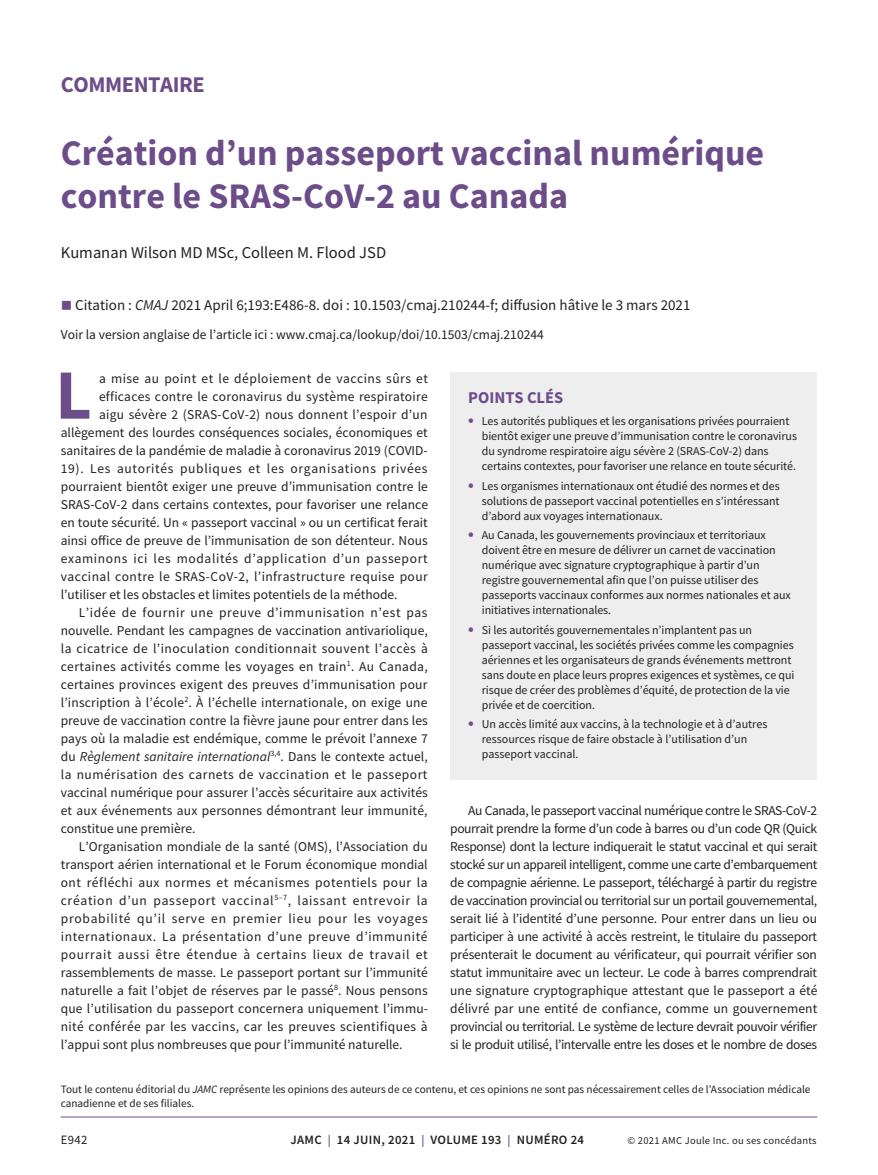
<style>
.page{position:relative;width:878px;height:1175px;background:#fff}
.page>*{position:absolute;margin:0;border:0;box-sizing:border-box;transform-origin:0 0}
.t1{font:700 70.65px "Source Sans Pro";color:#6d4c8a}
.t2{font:700 36px/43.2px "Source Sans Pro";color:#6d4c8a}
.t3{font:700 22.5px "Source Sans Pro";letter-spacing:-.02em;color:#6d4c8a}
.t4{font:16.5px "Source Sans Pro";color:#231f20}
.t5{font:700 16.5px "Source Sans Pro";color:#6d4c8a}
.t6{font:15px "Source Sans Pro";color:#231f20}
.t7{font:13.5px/18px "Source Sans Pro";letter-spacing:.01em;color:#231f20;text-align:justify}
.t8{font:13.5px "Source Sans Pro";letter-spacing:.035em;color:#231f20}
.t9{font:13.5px "Source Sans Pro";letter-spacing:.045em;color:#231f20}
.t10{font:13.5px "Source Sans Pro";letter-spacing:.03em;color:#231f20}
.t11{font:13.5px "Source Sans Pro";letter-spacing:.055em;color:#231f20}
.t12{font:13.5px "Source Sans Pro";letter-spacing:.05em;color:#231f20}
.t13{font:italic 13.5px "Source Sans Pro";letter-spacing:.005em;color:#231f20}
.t14{font:13.5px "Source Sans Pro";letter-spacing:.04em;color:#231f20}
.t15{font:600 12.75px "Source Sans Pro";letter-spacing:.025em;color:#231f20}
.t16{font:12.75px "Source Sans Pro";color:#231f20}
.t17{font:12px/15px "Source Sans Pro";letter-spacing:-.005em;color:#231f20}
.t18{font:11.25px/13.5px "Source Sans Pro";color:#231f20}
.t19{font:10.5px "Source Sans Pro";letter-spacing:.025em;color:#231f20}
.s1{color:#6d4c8a}
.s2{font-style:italic}
.s3{font-style:normal}
.s4{font-weight:700;font-size:16.5px;color:#6d4c8a}
.s5{font-size:12px;color:#6d4c8a}
</style>
<div class="page">
<hr style="left:61px;top:1116px;width:756px;height:1px;background:#6d4c8a">
<div style="left:450px;top:372px;width:367px;height:408px;background:#eeeeef"></div>
<h3 class="t3" style="left:61px;top:69px;width:145px">COMMENTAIRE</h3>
<h2 class="t2" style="left:61px;top:131px;width:705px">Création d’un passeport vaccinal numérique contre le SRAS-CoV-2 au Canada</h2>
<p class="t4" style="left:61px;top:242px;width:327px">Kumanan Wilson MD MSc, Colleen M. Flood JSD</p>
<p class="t6" style="left:61px;top:296px;width:631px"><span class="s1">■</span> Citation : <span class="s2">CMAJ</span> 2021 April 6;193:E486-8. doi : 10.1503/cmaj.210244-f; diffusion hâtive le 3 mars 2021</p>
<p class="t7" style="left:61px;top:325px;width:484px">Voir la version anglaise de l’article ici : www.cmaj.ca/lookup/doi/10.1503/cmaj.210244</p>
<h1 class="t1" style="left:55px;top:347px;width:38px">L</h1>
<p class="t8" style="left:99px;top:369px;width:330px">a mise au point et le déploiement de vaccins sûrs et</p>
<p class="t7" style="left:99px;top:387px;width:330px">efficaces contre le coronavirus du système respiratoire</p>
<p class="t7" style="left:99px;top:405px;width:330px">aigu sévère 2 (SRAS-CoV-2) nous donnent l’espoir d’un</p>
<p class="t7" style="left:61px;top:423px;width:368px">allègement des lourdes conséquences sociales, économiques et</p>
<p class="t7" style="left:61px;top:441px;width:368px">sanitaires de la pandémie de maladie à coronavirus 2019 (COVID-</p>
<p class="t12" style="left:61px;top:459px;width:368px">19). Les autorités publiques et les organisations privées</p>
<p class="t7" style="left:61px;top:477px;width:369px">pourraient bientôt exiger une preuve d’immunisation contre le</p>
<p class="t7" style="left:61px;top:495px;width:369px">SRAS-CoV-2 dans certains contextes, pour favoriser une relance</p>
<p class="t7" style="left:61px;top:513px;width:368px">en toute sécurité. Un « passeport vaccinal » ou un certificat ferait</p>
<p class="t7" style="left:61px;top:531px;width:368px">ainsi office de preuve de l’immunisation de son détenteur. Nous</p>
<p class="t9" style="left:61px;top:549px;width:368px">examinons ici les modalités d’application d’un passeport</p>
<p class="t10" style="left:61px;top:567px;width:368px">vaccinal contre le SRAS-CoV-2, l’infrastructure requise pour</p>
<p class="t7" style="left:61px;top:585px;width:338px">l’utiliser et les obstacles et limites potentiels de la méthode.</p>
<p class="t9" style="left:79px;top:603px;width:350px">L’idée de fournir une preuve d’immunisation n’est pas</p>
<p class="t7" style="left:61px;top:621px;width:368px">nouvelle. Pendant les campagnes de vaccination antivariolique,</p>
<p class="t8" style="left:61px;top:639px;width:368px">la cicatrice de l’inoculation conditionnait souvent l’accès à</p>
<p class="t10" style="left:61px;top:657px;width:368px">certaines activités comme les voyages en train<sup>1</sup>. Au Canada,</p>
<p class="t7" style="left:61px;top:675px;width:368px">certaines provinces exigent des preuves d’immunisation pour</p>
<p class="t7" style="left:61px;top:693px;width:368px">l’inscription à l’école<sup>2</sup>. À l’échelle internationale, on exige une</p>
<p class="t7" style="left:61px;top:711px;width:368px">preuve de vaccination contre la fièvre jaune pour entrer dans les</p>
<p class="t7" style="left:61px;top:729px;width:368px">pays où la maladie est endémique, comme le prévoit l’annexe 7</p>
<p class="t13" style="left:61px;top:747px;width:368px"><span class="s3">du</span> Règlement sanitaire international<sup>3,4</sup><span class="s3">. Dans le contexte actuel,</span></p>
<p class="t8" style="left:61px;top:765px;width:368px">la numérisation des carnets de vaccination et le passeport</p>
<p class="t7" style="left:61px;top:783px;width:368px">vaccinal numérique pour assurer l’accès sécuritaire aux activités</p>
<p class="t7" style="left:61px;top:801px;width:368px">et aux événements aux personnes démontrant leur immunité,</p>
<p class="t7" style="left:61px;top:819px;width:136px">constitue une première.</p>
<p class="t7" style="left:79px;top:837px;width:350px">L’Organisation mondiale de la santé (OMS), l’Association du</p>
<p class="t7" style="left:61px;top:855px;width:368px">transport aérien international et le Forum économique mondial</p>
<p class="t14" style="left:61px;top:873px;width:368px">ont réfléchi aux normes et mécanismes potentiels pour la</p>
<p class="t11" style="left:61px;top:891px;width:368px">création d’un passeport vaccinal<sup>5–7</sup>, laissant entrevoir la</p>
<p class="t11" style="left:61px;top:909px;width:368px">probabilité qu’il serve en premier lieu pour les voyages</p>
<p class="t9" style="left:61px;top:927px;width:368px">internationaux. La présentation d’une preuve d’immunité</p>
<p class="t12" style="left:61px;top:945px;width:368px">pourrait aussi être étendue à certains lieux de travail et</p>
<p class="t7" style="left:61px;top:963px;width:368px">rassemblements de masse. Le passeport portant sur l’immunité</p>
<p class="t7" style="left:61px;top:981px;width:368px">naturelle a fait l’objet de réserves par le passé<sup>8</sup>. Nous pensons</p>
<p class="t7" style="left:61px;top:999px;width:367px">que l’utilisation du passeport concernera uniquement l’immu-</p>
<p class="t7" style="left:61px;top:1017px;width:368px">nité conférée par les vaccins, car les preuves scientifiques à</p>
<p class="t7" style="left:61px;top:1035px;width:343px">l’appui sont plus nombreuses que pour l’immunité naturelle.</p>
<p class="t5" style="left:468px;top:386px;width:97px">POINTS CLÉS</p>
<p class="t17" style="left:482px;top:413px;width:317px;text-indent:-14px"><span class="s4">•</span> Les autorités publiques et les organisations privées pourraient bientôt exiger une preuve d’immunisation contre le coronavirus du syndrome respiratoire aigu sévère 2 (SRAS-CoV-2) dans certains contextes, pour favoriser une relance en toute sécurité.</p>
<p class="t17" style="left:482px;top:478px;width:299px;text-align:justify;text-indent:-14px"><span class="s4">•</span> Les organismes internationaux ont étudié des normes et des solutions de passeport vaccinal potentielles en s’intéressant d’abord aux voyages internationaux.</p>
<p class="t17" style="left:482px;top:527px;width:310px;text-indent:-14px"><span class="s4">•</span> Au Canada, les gouvernements provinciaux et territoriaux doivent être en mesure de délivrer un carnet de vaccination numérique avec signature cryptographique à partir d’un registre gouvernemental afin que l’on puisse utiliser des passeports vaccinaux conformes aux normes nationales et aux initiatives internationales.</p>
<p class="t17" style="left:482px;top:622px;width:314px;text-indent:-14px"><span class="s4">•</span> Si les autorités gouvernementales n’implantent pas un passeport vaccinal, les sociétés privées comme les compagnies aériennes et les organisateurs de grands événements mettront sans doute en place leurs propres exigences et systèmes, ce qui risque de créer des problèmes d’équité, de protection de la vie privée et de coercition.</p>
<p class="t17" style="left:482px;top:716px;width:287px;text-indent:-14px"><span class="s4">•</span> Un accès limité aux vaccins, à la technologie et à d’autres ressources risque de faire obstacle à l’utilisation d’un passeport vaccinal.</p>
<p class="t7" style="left:450px;top:801px;width:368px;text-indent:18px">Au Canada, le passeport vaccinal numérique contre le SRAS-CoV-2 pourrait prendre la forme d’un code à barres ou d’un code QR (Quick Response) dont la lecture indiquerait le statut vaccinal et qui serait stocké sur un appareil intelligent, comme une carte d’embarquement de compagnie aérienne. Le passeport, téléchargé à partir du registre de vaccination provincial ou territorial sur un portail gouvernemental, serait lié à l’identité d’une personne. Pour entrer dans un lieu ou participer à une activité à accès restreint, le titulaire du passeport présenterait le document au vérificateur, qui pourrait vérifier son statut immunitaire avec un lecteur. Le code à barres comprendrait une signature cryptographique attestant que le passeport a été délivré par une entité de confiance, comme un gouvernement provincial ou territorial. Le système de lecture devrait pouvoir vérifier si le produit utilisé, l’intervalle entre les doses et le nombre de doses</p>
<p class="t18" style="left:61px;top:1082px;width:751px">Tout le contenu éditorial du <span class="s2">JAMC</span> représente les opinions des auteurs de ce contenu, et ces opinions ne sont pas nécessairement celles de l’Association médicale canadienne et de ses filiales.</p>
<p class="t16" style="left:61px;top:1132px;width:28px">E942</p>
<p class="t15" style="left:290px;top:1131px;width:295px">JAMC <span class="s5">|</span> 14 JUIN, 2021 <span class="s5">|</span> VOLUME 193 <span class="s5">|</span> NUMÉRO 24</p>
<p class="t19" style="left:627px;top:1134px;width:190px">© 2021 AMC Joule Inc. ou ses concédants</p>
</div>
